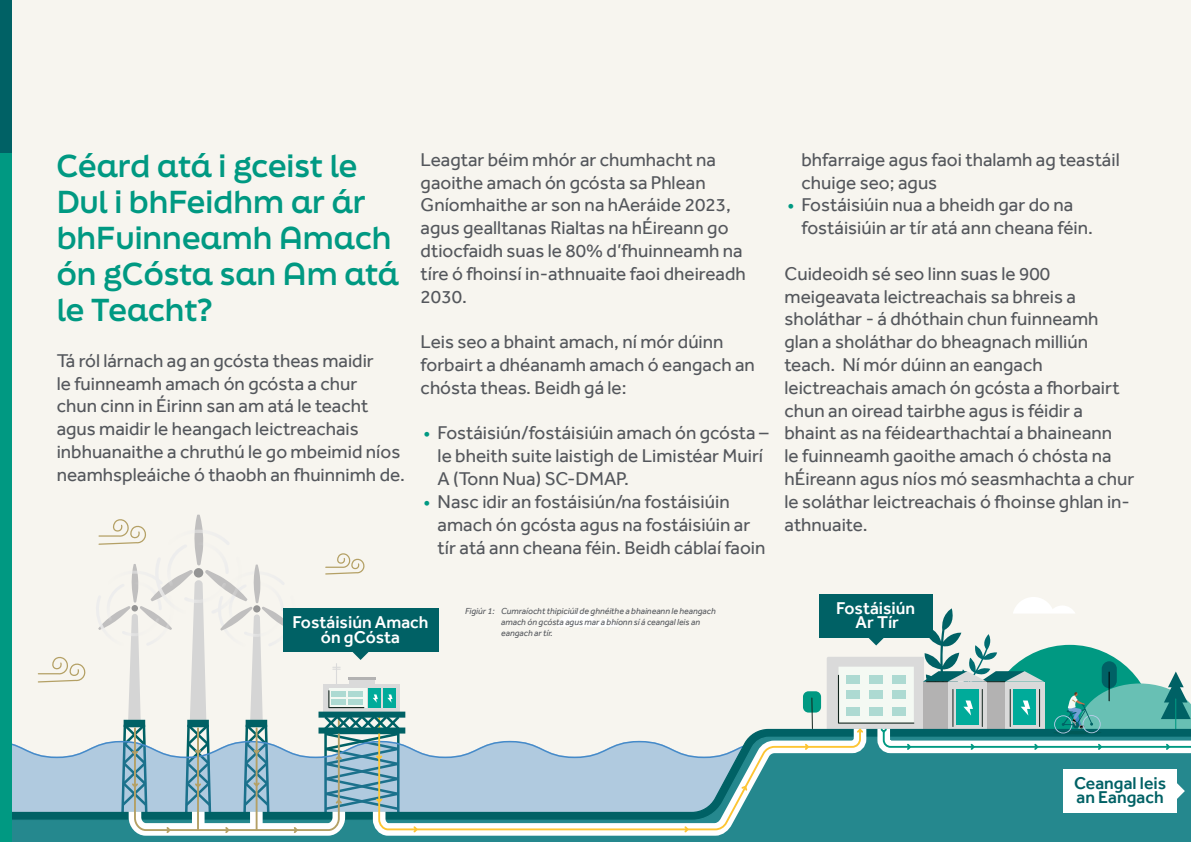
<style>
.page{position:relative;width:1191px;height:842px;background:#f7f5ef}
.page>*{position:absolute;margin:0;border:0;box-sizing:border-box;transform-origin:0 0}
.H2_-_Small{font:700 30px/36px "Final Six";color:#009982}
.t1{font:19px/22.8px "Effra";color:#54575c}
.t2{font:500 17.6px/14.7px "Effra";color:#fff;text-align:center}
.t3{font:500 17.6px/14.7px "Effra";color:#006165}
.t4{font:italic 9px "Effra";color:#54575c}
.s1{color:#009982}
</style>
<div class="page">
<svg style="left:37px;top:656px;width:49px;height:27px"></svg>
<svg style="left:11px;top:736px;width:1180px;height:106px"></svg>
<div style="left:283px;top:608px;width:155px;height:44px;background:#006165"></div>
<div style="left:819px;top:594px;width:114px;height:43px;background:#006165"></div>
<div style="left:1063px;top:769px;width:114px;height:44px;background:#fff"></div>
<svg style="left:1177px;top:783px;width:7px;height:16px"></svg>
<svg style="left:402px;top:759px;width:470px;height:83px"></svg>
<svg style="left:412px;top:831px;width:7px;height:3px"></svg>
<svg style="left:682px;top:831px;width:8px;height:3px"></svg>
<svg style="left:402px;top:711px;width:460px;height:120px"></svg>
<svg style="left:557px;top:611px;width:62px;height:16px"></svg>
<div style="left:803px;top:691px;width:18px;height:21px;background:#009982;border-radius:6px"></div>
<svg style="left:811px;top:697px;width:2px;height:32px"></svg>
<svg style="left:826px;top:597px;width:365px;height:162px"></svg>
<div style="left:319px;top:728px;width:86px;height:5px;background:#006165"></div>
<div style="left:318px;top:727px;width:87px;height:6px;border:1px solid #006165"></div>
<div style="left:319px;top:712px;width:86px;height:5px;background:#006165"></div>
<div style="left:318px;top:712px;width:87px;height:6px;border:1px solid #006165"></div>
<svg style="left:93px;top:515px;width:309px;height:327px"></svg>
<div style="left:0;top:0;width:11px;height:153px;background:#006165"></div>
<div style="left:0;top:153px;width:11px;height:689px;background:#009982"></div>
<p class="H2_-_Small" style="left:57px;top:147px;width:344px">Céard atá i gceist le<br>Dul i bhFeidhm ar ár bhFuinneamh Amach ón gCósta san Am atá le Teacht?</p>
<p class="t1" style="left:57px;top:349px;width:350px">Tá ról lárnach ag an gcósta theas maidir<br>le fuinneamh amach ón gcósta a chur<br>chun cinn in Éirinn san am atá le teacht agus maidir le heangach leictreachais inbhuanaithe a chruthú le go mbeimid níos neamhspleáiche ó thaobh an fhuinnimh de.</p>
<p class="t1" style="left:420px;top:148px;width:327px">Leagtar béim mhór ar chumhacht na gaoithe amach ón gcósta sa Phlean<br>Gníomhaithe ar son na hAeráide 2023, agus gealltanas Rialtas na hÉireann go dtiocfaidh suas le 80% d’fhuinneamh na tíre ó fhoinsí in-athnuaite faoi dheireadh<br>2030.</p>
<p class="t1" style="left:420px;top:330px;width:336px">Leis seo a bhaint amach, ní mór dúinn forbairt a dhéanamh amach ó eangach an chósta theas. Beidh gá le:</p>
<p class="t1" style="left:437px;top:421px;width:332px;text-indent:-14px"><span class="s1">•</span> Fostáisiún/fostáisiúin amach ón gcósta – le bheith suite laistigh de Limistéar Muirí<br>A (Tonn Nua) SC-DMAP.</p>
<p class="t1" style="left:437px;top:490px;width:329px;text-indent:-14px"><span class="s1">•</span> Nasc idir an fostáisiún/na fostáisiúin amach ón gcósta agus na fostáisiúin ar tír atá ann cheana féin. Beidh cáblaí faoin</p>
<p class="t1" style="left:801px;top:148px;width:320px">bhfarraige agus faoi thalamh ag teastáil chuige seo; agus</p>
<p class="t1" style="left:801px;top:193px;width:293px;text-indent:-14px"><span class="s1">•</span> Fostáisiúin nua a bheidh gar do na fostáisiúin ar tír atá ann cheana féin.</p>
<p class="t1" style="left:784px;top:262px;width:351px">Cuideoidh sé seo linn suas le 900 meigeavata leictreachais sa bhreis a sholáthar - á dhóthain chun fuinneamh glan a sholáthar do bheagnach milliún teach. Ní mór dúinn an eangach leictreachais amach ón gcósta a fhorbairt chun an oiread tairbhe agus is féidir a bhaint as na féidearthachtaí a bhaineann<br>le fuinneamh gaoithe amach ó chósta na hÉireann agus níos mó seasmhachta a chur le soláthar leictreachais ó fhoinse ghlan in&shy;athnuaite.</p>
<p class="t2" style="left:292px;top:614px;width:137px">Fostáisiún Amach ón gCósta</p>
<p class="t4" style="left:465px;top:606px;width:252px">Figiúr 1: Cumraíocht thipiciúil de ghnéithe a bhaineann le heangach</p>
<p class="t4" style="left:501px;top:617px;width:200px">amach ón gcósta agus mar a bhíonn sí á ceangal leis an</p>
<p class="t4" style="left:501px;top:628px;width:53px">eangach ar tír.</p>
<p class="t2" style="left:836px;top:600px;width:81px">Fostáisiún<br>Ar Tír</p>
<p class="t3" style="left:1074px;top:775px;width:94px">Ceangal leis an Eangach</p>
</div>
